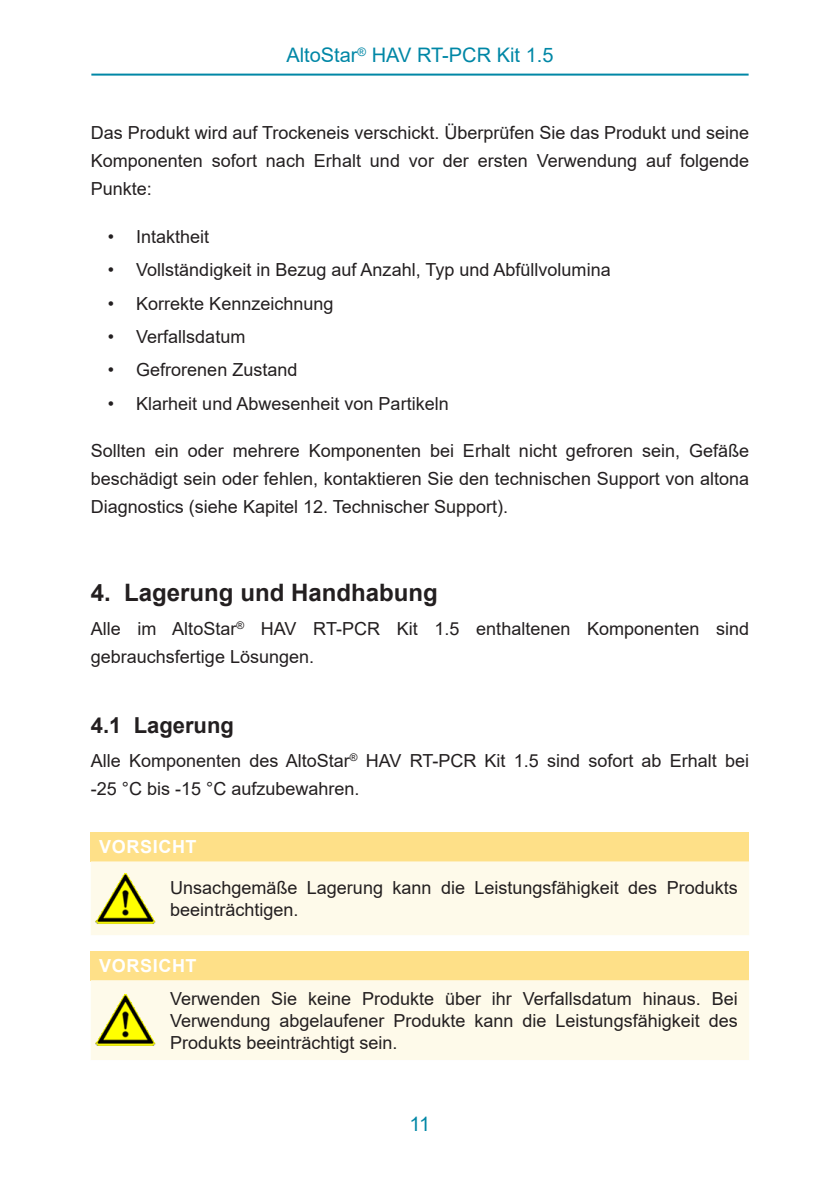
<style>
.page{position:relative;width:840px;height:1191px;background:#fff}
.page>*{position:absolute;margin:0;border:0;box-sizing:border-box;transform-origin:0 0}
.Level_1{font:700 24px "Arial";color:#231f20}
.Level_2{font:700 22px "Arial";color:#231f20}
.Seitenkopf{font:20px "Arial";color:#0087a6}
.Mengentext{font:18px/28px "Arial";color:#231f20;text-align:justify}
.Note_hazard_conseque{font:18px/22px "Arial";color:#231f20}
.Note_Titel{font:700 18px "Arial";letter-spacing:.035em;color:#fff}
</style>
<div class="page">
<hr style="left:91px;top:74px;width:657px;height:2px;background:#0087a6">
<div style="left:91px;top:832px;width:657px;height:29px;background:#fee088"></div>
<div style="left:91px;top:861px;width:657px;height:74px;background:#fefaea"></div>
<img style="left:94px;top:867px;width:62px;height:62px">
<div style="left:91px;top:951px;width:657px;height:29px;background:#fee088"></div>
<div style="left:91px;top:980px;width:657px;height:80px;background:#fefaea"></div>
<img style="left:94px;top:989px;width:62px;height:62px">
<p class="Seitenkopf" style="left:286px;top:41px;width:268px">AltoStar<sup>®</sup> HAV RT-PCR Kit 1.5</p>
<p class="Mengentext" style="left:91px;top:119px;width:659px">Das Produkt wird auf Trockeneis verschickt. Überprüfen Sie das Produkt und seine Komponenten sofort nach Erhalt und vor der ersten Verwendung auf folgende Punkte:</p>
<p class="Mengentext" style="left:108px;top:222px;width:103px">• Intaktheit</p>
<p class="Mengentext" style="left:108px;top:256px;width:504px">• Vollständigkeit in Bezug auf Anzahl, Typ und Abfüllvolumina</p>
<p class="Mengentext" style="left:108px;top:289px;width:227px">• Korrekte Kennzeichnung</p>
<p class="Mengentext" style="left:108px;top:322px;width:139px">• Verfallsdatum</p>
<p class="Mengentext" style="left:108px;top:356px;width:191px">• Gefrorenen Zustand</p>
<p class="Mengentext" style="left:108px;top:389px;width:342px">• Klarheit und Abwesenheit von Partikeln</p>
<p class="Mengentext" style="left:91px;top:437px;width:659px">Sollten ein oder mehrere Komponenten bei Erhalt nicht gefroren sein, Gefäße beschädigt sein oder fehlen, kontaktieren Sie den technischen Support von altona Diagnostics (siehe Kapitel 12. Technischer Support).</p>
<p class="Level_1" style="left:91px;top:575px;width:348px">4. Lagerung und Handhabung</p>
<p class="Mengentext" style="left:91px;top:614px;width:659px">Alle im AltoStar<sup>®</sup> HAV RT-PCR Kit 1.5 enthaltenen Komponenten sind gebrauchsfertige Lösungen.</p>
<p class="Level_2" style="left:91px;top:710px;width:145px">4.1 Lagerung</p>
<p class="Mengentext" style="left:91px;top:746px;width:659px">Alle Komponenten des AltoStar<sup>®</sup> HAV RT-PCR Kit 1.5 sind sofort ab Erhalt bei -25 °C bis -15 °C aufzubewahren.</p>
<p class="Note_Titel" style="left:99px;top:834px;width:99px">VORSICHT</p>
<p class="Note_hazard_conseque" style="left:170px;top:876px;width:568px">Unsachgemäße Lagerung kann die Leistungsfähigkeit des Produkts beeinträchtigen.</p>
<p class="Note_Titel" style="left:99px;top:953px;width:99px">VORSICHT</p>
<p class="Note_hazard_conseque" style="left:170px;top:987px;width:568px;text-align:justify">Verwenden Sie keine Produkte über ihr Verfallsdatum hinaus. Bei Verwendung abgelaufener Produkte kann die Leistungsfähigkeit des Produkts beeinträchtigt sein.</p>
<p class="Seitenkopf" style="left:409px;top:1110px;width:22px">11</p>
</div>
